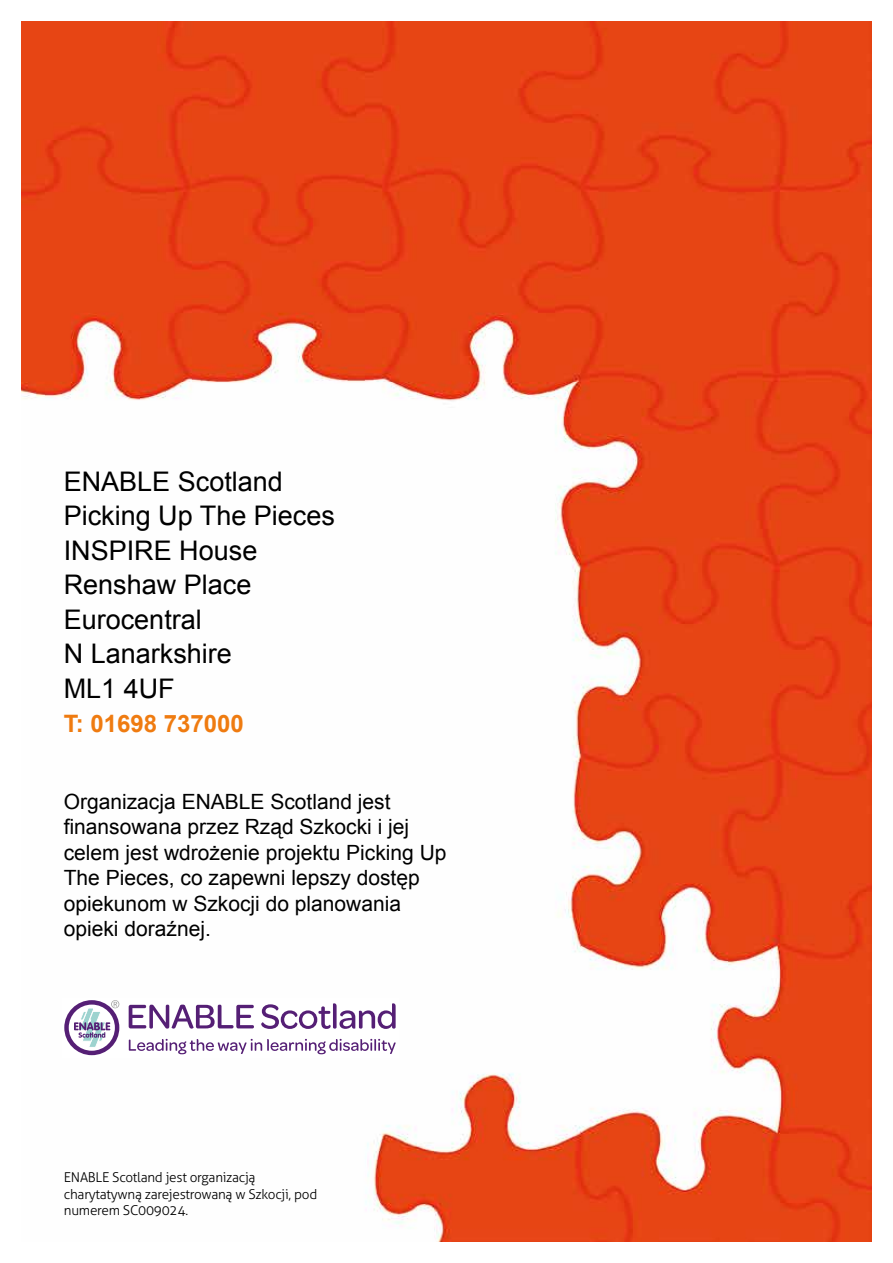
<style>
.page{position:relative;width:893px;height:1263px;background:#fff}
.page>*{position:absolute;margin:0;border:0;box-sizing:border-box;transform-origin:0 0}
.t1{font:27px/34.5px "Arial";color:#000}
.t2{font:700 24px "Arial";color:#ef7b10}
.t3{font:21px/25.5px "Arial";color:#000}
.t4{font:300 13.5px/16.4px "Aller";letter-spacing:-.02em;color:#000}
</style>
<div class="page">
<img style="left:21px;top:21px;width:851px;height:1221px">
<div style="left:62px;top:998px;width:336px;height:59px;background:#fff"></div>
<svg style="left:129px;top:1004px;width:125px;height:25px"></svg>
<svg style="left:261px;top:1003px;width:135px;height:26px"></svg>
<svg style="left:129px;top:1039px;width:267px;height:15px"></svg>
<svg style="left:64px;top:1000px;width:55px;height:55px"></svg>
<div style="left:69px;top:1004px;width:46px;height:47px;background:#fff;border-radius:50%"></div>
<svg style="left:74px;top:1000px;width:45px;height:48px"></svg>
<p class="t1" style="left:64px;top:464px;width:273px">ENABLE Scotland<br>Picking Up The Pieces<br>INSPIRE House<br>Renshaw Place<br>Eurocentral<br>N Lanarkshire<br>ML1 4UF</p>
<p class="t2" style="left:64px;top:708px;width:182px">T: 01698 737000</p>
<p class="t3" style="left:64px;top:789px;width:384px">Organizacja ENABLE Scotland jest finansowana przez Rząd Szkocki i jej celem jest wdrożenie projektu Picking Up The Pieces, co zapewni lepszy dostęp opiekunom w Szkocji do planowania opieki doraźnej.</p>
<p class="t4" style="left:64px;top:1169px;width:255px">ENABLE Scotland jest organizacją charytatywną zarejestrowaną w Szkocji, pod numerem SC009024.</p>
</div>
